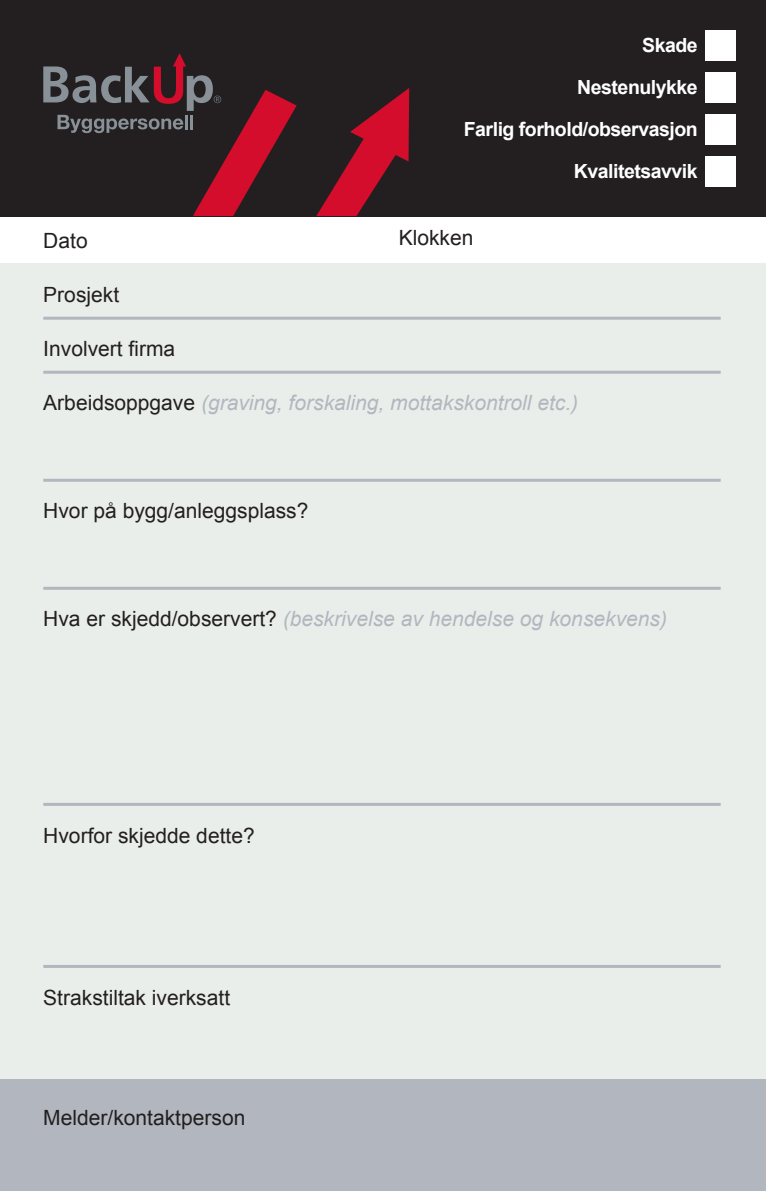
<style>
.page{position:relative;width:766px;height:1191px;background:#fff}
.page>*{position:absolute;margin:0;border:0;box-sizing:border-box;transform-origin:0 0}
.t1{font:21px "Arial";color:#231f20}
.t2{font:italic 21px "Arial";color:#b2b7bf}
.t3{font:700 19.5px "Arial";letter-spacing:-.025em;color:#fff}
.s1{font-style:normal;color:#231f20}
</style>
<div class="page">
<div style="left:0;top:0;width:765px;height:216px;background:#231f20"></div>
<div style="left:0;top:263px;width:765px;height:816px;background:#e9eeeb"></div>
<div style="left:0;top:1079px;width:765px;height:112px;background:#b2b7bf"></div>
<svg style="left:316px;top:88px;width:93px;height:128px"></svg>
<svg style="left:43px;top:53px;width:253px;height:163px"></svg>
<hr style="left:185px;top:115px;width:3px;height:14px;background:#879197">
<hr style="left:190px;top:115px;width:3px;height:14px;background:#879197">
<div style="left:705px;top:30px;width:30px;height:30px;background:#fff"></div>
<div style="left:705px;top:72px;width:30px;height:30px;background:#fff"></div>
<div style="left:705px;top:114px;width:30px;height:30px;background:#fff"></div>
<div style="left:705px;top:156px;width:30px;height:30px;background:#fff"></div>
<hr style="left:43px;top:317px;width:677px;height:3px;background:#b2b7bf">
<hr style="left:43px;top:371px;width:677px;height:3px;background:#b2b7bf">
<hr style="left:43px;top:479px;width:677px;height:3px;background:#b2b7bf">
<hr style="left:43px;top:587px;width:677px;height:3px;background:#b2b7bf">
<hr style="left:43px;top:803px;width:677px;height:3px;background:#b2b7bf">
<hr style="left:43px;top:965px;width:677px;height:3px;background:#b2b7bf">
<p class="t3" style="left:642px;top:32px;width:57px">Skade</p>
<p class="t3" style="left:577px;top:74px;width:122px">Nestenulykke</p>
<p class="t3" style="left:463px;top:116px;width:235px">Farlig forhold/observasjon</p>
<p class="t3" style="left:573px;top:158px;width:125px">Kvalitetsavvik</p>
<p class="t1" style="left:398px;top:224px;width:76px">Klokken</p>
<p class="t1" style="left:43px;top:227px;width:46px">Dato</p>
<p class="t1" style="left:43px;top:281px;width:77px">Prosjekt</p>
<p class="t1" style="left:43px;top:335px;width:133px">Involvert firma</p>
<p class="t2" style="left:43px;top:389px;width:536px"><span class="s1">Arbeidsoppgave</span> (graving, forskaling, mottakskontroll etc.)</p>
<p class="t1" style="left:43px;top:497px;width:266px">Hvor på bygg/anleggsplass?</p>
<p class="t2" style="left:43px;top:605px;width:625px"><span class="s1">Hva er skjedd/observert?</span> (beskrivelse av hendelse og konsekvens)</p>
<p class="t1" style="left:43px;top:821px;width:213px">Hvorfor skjedde dette?</p>
<p class="t1" style="left:43px;top:983px;width:188px">Strakstiltak iverksatt</p>
<p class="t1" style="left:43px;top:1103px;width:203px">Melder/kontaktperson</p>
</div>
